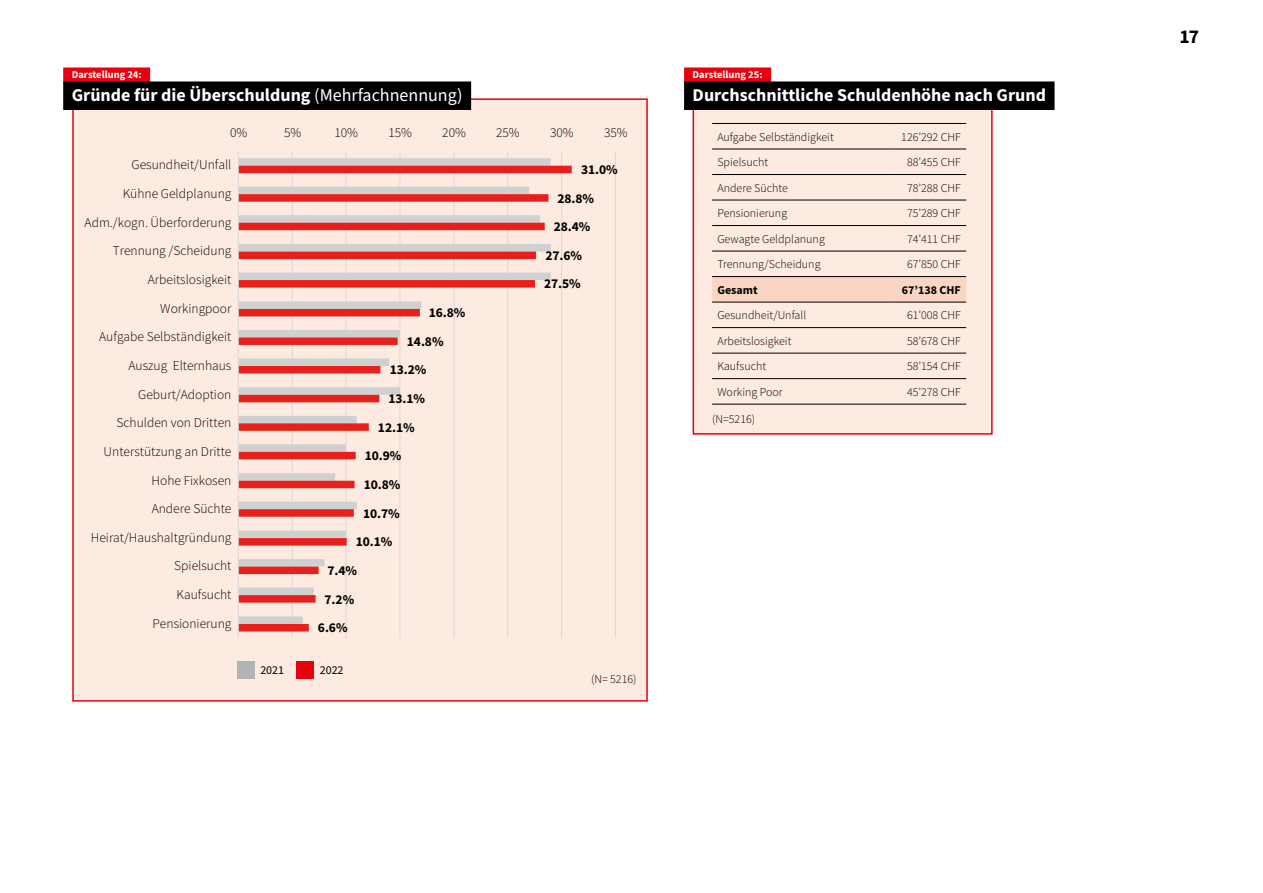
<style>
.page{position:relative;width:1263px;height:893px;background:#fff}
.page>*{position:absolute;margin:0;border:0;box-sizing:border-box;transform-origin:0 0}
.t1{font:700 19.5px "Source Sans Pro";color:#000}
.t2{font:700 18px "Source Sans Pro";color:#fff}
.t3{font:300 13.5px/28.7px "Source Sans Pro";color:#000;text-align:right}
.t4{font:700 13.5px "Source Sans Pro";letter-spacing:-.005em;color:#000}
.t5{font:300 12px "Source Sans Pro";color:#000}
.t6{font:700 12px "Source Sans Pro";color:#000}
.t7{font:12px "Source Sans Pro";color:#000}
.t8{font:700 10.5px "Source Sans Pro";color:#fff}
.s1{font-weight:400}
</style>
<div class="page">
<div style="left:693px;top:98px;width:300px;height:337px;background:#fdeae0;border:2px solid #e7000e"></div>
<div style="left:72px;top:98px;width:576px;height:604px;background:#fdeae0;border:2px solid #e7000e"></div>
<div style="left:63px;top:67px;width:87px;height:15px;background:#e7000e"></div>
<div style="left:63px;top:81px;width:408px;height:29px;background:#000"></div>
<div style="left:684px;top:67px;width:87px;height:15px;background:#e7000e"></div>
<div style="left:684px;top:81px;width:370px;height:29px;background:#000"></div>
<hr style="left:292px;top:151px;width:1px;height:487px;background:#d8dada">
<hr style="left:346px;top:151px;width:1px;height:487px;background:#d8dada">
<hr style="left:400px;top:151px;width:1px;height:487px;background:#d8dada">
<hr style="left:454px;top:151px;width:1px;height:487px;background:#d8dada">
<hr style="left:507px;top:151px;width:1px;height:487px;background:#d8dada">
<hr style="left:561px;top:151px;width:1px;height:487px;background:#d8dada">
<hr style="left:615px;top:151px;width:1px;height:487px;background:#d8dada">
<svg style="left:239px;top:166px;width:333px;height:465px"></svg>
<hr style="left:238px;top:151px;width:1px;height:487px;background:#d8dada">
<div style="left:237px;top:661px;width:17px;height:17px;background:#b1b4b4"></div>
<div style="left:296px;top:661px;width:18px;height:17px;background:#e7000e"></div>
<svg style="left:712px;top:277px;width:254px;height:25px;background:#f6d0bf"></svg>
<hr style="left:712px;top:123px;width:183px;height:1px;background:#000">
<hr style="left:895px;top:123px;width:71px;height:1px;background:#000">
<hr style="left:712px;top:149px;width:183px;height:1px;background:#000">
<hr style="left:895px;top:149px;width:71px;height:1px;background:#000">
<hr style="left:712px;top:174px;width:183px;height:1px;background:#000">
<hr style="left:895px;top:174px;width:71px;height:1px;background:#000">
<hr style="left:712px;top:200px;width:183px;height:1px;background:#000">
<hr style="left:895px;top:200px;width:71px;height:1px;background:#000">
<hr style="left:712px;top:225px;width:183px;height:1px;background:#000">
<hr style="left:895px;top:225px;width:71px;height:1px;background:#000">
<hr style="left:712px;top:251px;width:183px;height:1px;background:#000">
<hr style="left:895px;top:251px;width:71px;height:1px;background:#000">
<hr style="left:712px;top:276px;width:183px;height:1px;background:#000">
<hr style="left:895px;top:276px;width:71px;height:1px;background:#000">
<hr style="left:712px;top:302px;width:183px;height:1px;background:#000">
<hr style="left:895px;top:302px;width:71px;height:1px;background:#000">
<hr style="left:712px;top:327px;width:183px;height:1px;background:#000">
<hr style="left:895px;top:327px;width:71px;height:1px;background:#000">
<hr style="left:712px;top:353px;width:183px;height:1px;background:#000">
<hr style="left:895px;top:353px;width:71px;height:1px;background:#000">
<hr style="left:712px;top:378px;width:183px;height:1px;background:#000">
<hr style="left:895px;top:378px;width:71px;height:1px;background:#000">
<hr style="left:712px;top:404px;width:183px;height:1px;background:#000">
<hr style="left:895px;top:404px;width:71px;height:1px;background:#000">
<p class="t8" style="left:72px;top:68px;width:71px">Darstellung 24:</p>
<h2 class="t2" style="left:72px;top:82px;width:392px">Gründe für die Überschuldung <span class="s1">(Mehrfachnennung)</span></h2>
<p class="t3" style="left:230px;top:119px;width:19px">0%</p>
<p class="t3" style="left:284px;top:119px;width:19px">5%</p>
<p class="t3" style="left:334px;top:119px;width:25px">10%</p>
<p class="t3" style="left:388px;top:119px;width:25px">15%</p>
<p class="t3" style="left:442px;top:119px;width:25px">20%</p>
<p class="t3" style="left:496px;top:119px;width:25px">25%</p>
<p class="t3" style="left:550px;top:119px;width:25px">30%</p>
<p class="t3" style="left:604px;top:119px;width:25px">35%</p>
<p class="t3" style="left:85px;top:151px;width:148px">Gesundheit/Unfall<br>Kühne Geldplanung<br>Adm./kogn. Überforderung<br>Trennung /Scheidung<br>Arbeitslosigkeit<br>Workingpoor<br>Aufgabe Selbständigkeit<br>Auszug Elternhaus<br>Geburt/Adoption<br>Schulden von Dritten<br>Unterstützung an Dritte<br>Hohe Fixkosen<br>Andere Süchte<br>Heirat/Haushaltgründung<br>Spielsucht<br>Kaufsucht<br>Pensionierung</p>
<p class="t7" style="left:260px;top:662px;width:25px">2021</p>
<p class="t7" style="left:320px;top:662px;width:25px">2022</p>
<p class="t5" style="left:591px;top:671px;width:47px">(N= 5216)</p>
<p class="t4" style="left:581px;top:160px;width:38px">31.0%</p>
<p class="t4" style="left:557px;top:189px;width:38px">28.8%</p>
<p class="t4" style="left:554px;top:218px;width:38px">28.4%</p>
<p class="t4" style="left:545px;top:246px;width:38px">27.6%</p>
<p class="t4" style="left:544px;top:275px;width:38px">27.5%</p>
<p class="t4" style="left:429px;top:303px;width:38px">16.8%</p>
<p class="t4" style="left:407px;top:332px;width:38px">14.8%</p>
<p class="t4" style="left:390px;top:361px;width:38px">13.2%</p>
<p class="t4" style="left:388px;top:389px;width:38px">13.1%</p>
<p class="t4" style="left:378px;top:418px;width:38px">12.1%</p>
<p class="t4" style="left:365px;top:447px;width:38px">10.9%</p>
<p class="t4" style="left:364px;top:475px;width:38px">10.8%</p>
<p class="t4" style="left:363px;top:504px;width:38px">10.7%</p>
<p class="t4" style="left:356px;top:533px;width:38px">10.1%</p>
<p class="t4" style="left:327px;top:561px;width:31px">7.4%</p>
<p class="t4" style="left:325px;top:590px;width:31px">7.2%</p>
<p class="t4" style="left:318px;top:619px;width:31px">6.6%</p>
<p class="t8" style="left:693px;top:68px;width:71px">Darstellung 25:</p>
<h2 class="t2" style="left:693px;top:82px;width:355px">Durchschnittliche Schuldenhöhe nach Grund</h2>
<p class="t5" style="left:717px;top:129px;width:118px">Aufgabe Selbständigkeit</p>
<p class="t5" style="left:901px;top:129px;width:61px">126’292 CHF</p>
<p class="t5" style="left:717px;top:155px;width:52px">Spielsucht</p>
<p class="t5" style="left:907px;top:155px;width:55px">88’455 CHF</p>
<p class="t5" style="left:717px;top:180px;width:72px">Andere Süchte</p>
<p class="t5" style="left:907px;top:180px;width:55px">78’288 CHF</p>
<p class="t5" style="left:717px;top:206px;width:71px">Pensionierung</p>
<p class="t5" style="left:907px;top:206px;width:55px">75’289 CHF</p>
<p class="t5" style="left:717px;top:231px;width:109px">Gewagte Geldplanung</p>
<p class="t5" style="left:907px;top:231px;width:55px">74’411 CHF</p>
<p class="t5" style="left:717px;top:257px;width:105px">Trennung/Scheidung</p>
<p class="t5" style="left:907px;top:257px;width:55px">67’850 CHF</p>
<p class="t6" style="left:717px;top:282px;width:42px">Gesamt</p>
<p class="t6" style="left:902px;top:282px;width:61px">67’138 CHF</p>
<p class="t5" style="left:717px;top:308px;width:90px">Gesundheit/Unfall</p>
<p class="t5" style="left:907px;top:308px;width:55px">61’008 CHF</p>
<p class="t5" style="left:717px;top:333px;width:76px">Arbeitslosigkeit</p>
<p class="t5" style="left:907px;top:333px;width:55px">58’678 CHF</p>
<p class="t5" style="left:717px;top:359px;width:50px">Kaufsucht</p>
<p class="t5" style="left:907px;top:359px;width:55px">58’154 CHF</p>
<p class="t5" style="left:717px;top:385px;width:67px">Working Poor</p>
<p class="t5" style="left:907px;top:385px;width:55px">45’278 CHF</p>
<p class="t5" style="left:712px;top:411px;width:45px">(N=5216)</p>
<h1 class="t1" style="left:1179px;top:23px;width:21px">17</h1>
</div>
